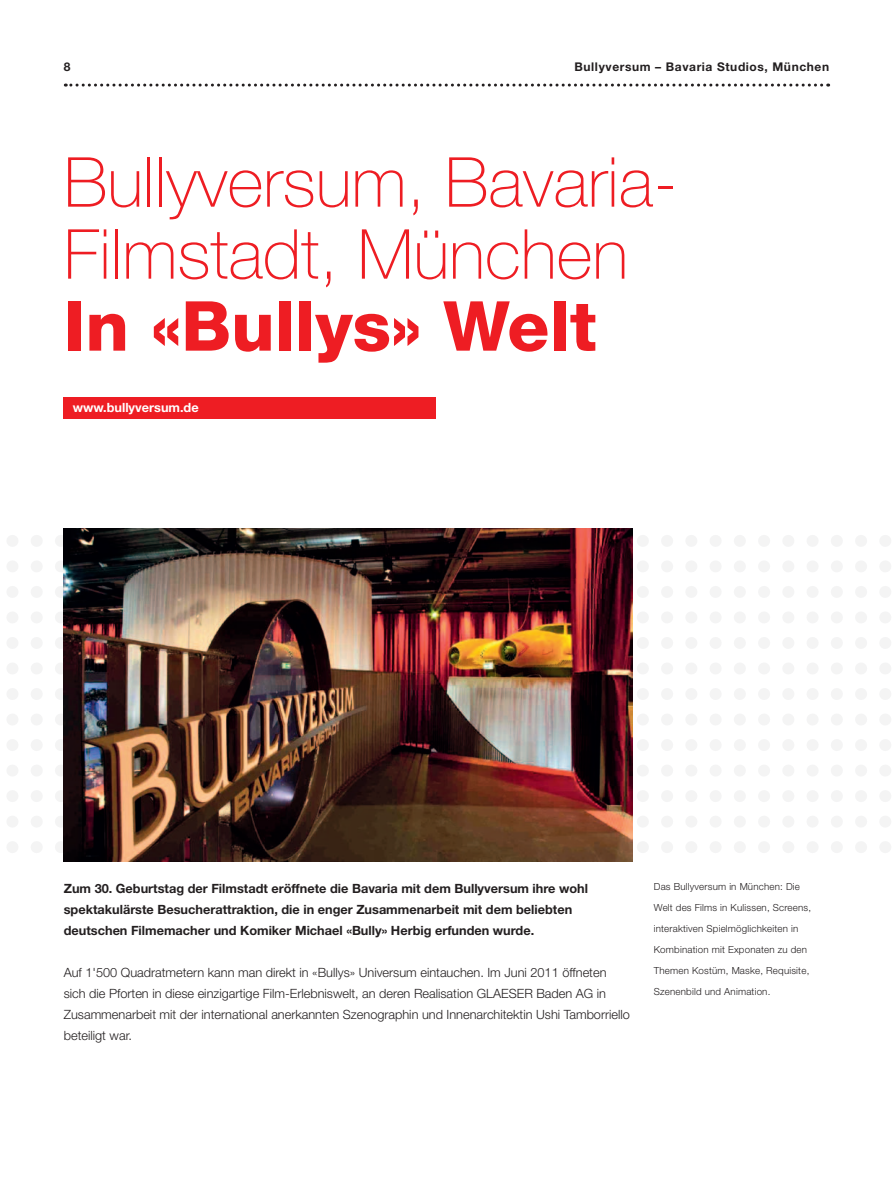
<style>
.page{position:relative;width:893px;height:1191px;background:#fff}
.page>*{position:absolute;margin:0;border:0;box-sizing:border-box;transform-origin:0 0}
.t1{font:100 69px/72px "Helvetica Neue";color:#ee1d23}
.t2{font:800 69px "Helvetica Neue";color:#ee1d23}
.t3{font:300 12.75px/21px "Helvetica Neue";color:#231f20}
.t4{font:700 12.75px/21px "Helvetica Neue";color:#231f20}
.t5{font:700 12.75px "Helvetica Neue";color:#fff}
.t6{font:700 12px "Helvetica Neue";letter-spacing:.05em;color:#231f20}
.t7{font:300 9.75px/21px "Helvetica Neue";letter-spacing:.02em;color:#231f20}
</style>
<div class="page">
<svg style="left:12px;top:535px;width:879px;height:12px"></svg>
<svg style="left:12px;top:560px;width:879px;height:12px"></svg>
<svg style="left:12px;top:586px;width:879px;height:12px"></svg>
<svg style="left:12px;top:611px;width:879px;height:12px"></svg>
<svg style="left:12px;top:637px;width:879px;height:12px"></svg>
<svg style="left:12px;top:662px;width:879px;height:12px"></svg>
<svg style="left:12px;top:688px;width:879px;height:12px"></svg>
<svg style="left:12px;top:713px;width:879px;height:12px"></svg>
<svg style="left:12px;top:739px;width:879px;height:12px"></svg>
<svg style="left:12px;top:764px;width:879px;height:12px"></svg>
<svg style="left:12px;top:790px;width:879px;height:12px"></svg>
<svg style="left:12px;top:815px;width:879px;height:12px"></svg>
<svg style="left:12px;top:841px;width:879px;height:12px"></svg>
<svg style="left:65px;top:84px;width:757px;height:3px"></svg>
<div style="left:64px;top:397px;width:372px;height:21px;background:#ee1d23"></div>
<img style="left:64px;top:528px;width:568px;height:333px">
<p class="t6" style="left:64px;top:59px;width:8px">8</p>
<p class="t6" style="left:574px;top:59px;width:256px">Bullyversum – Bavaria Studios, München</p>
<h1 class="t1" style="left:64px;top:146px;width:615px">Bullyversum, Bavaria-<br>Filmstadt, München</h1>
<h1 class="t2" style="left:64px;top:285px;width:534px">In «Bullys» Welt</h1>
<p class="t5" style="left:73px;top:399px;width:128px">www.bullyversum.de</p>
<p class="t4" style="left:64px;top:877px;width:526px">Zum 30. Geburtstag der Filmstadt eröffnete die Bavaria mit dem Bullyversum ihre wohl spektakulärste Besucherattraktion, die in enger Zusammenarbeit mit dem beliebten deutschen Filmemacher und Komiker Michael «Bully» Herbig erfunden wurde.</p>
<p class="t3" style="left:64px;top:961px;width:568px">Auf 1'500 Quadratmetern kann man direkt in «Bullys» Universum eintauchen. Im Juni 2011 öffneten sich die Pforten in diese einzigartige Film-Erlebniswelt, an deren Realisation GLAESER Baden AG in Zusammenarbeit mit der international anerkannten Szenographin und Innenarchitektin Ushi Tamborriello beteiligt war.</p>
<p class="t7" style="left:654px;top:876px;width:159px">Das Bullyversum in München: Die Welt des Films in Kulissen, Screens, interaktiven Spielmöglichkeiten in Kombination mit Exponaten zu den Themen Kostüm, Maske, Requisite, Szenenbild und Animation.</p>
</div>
